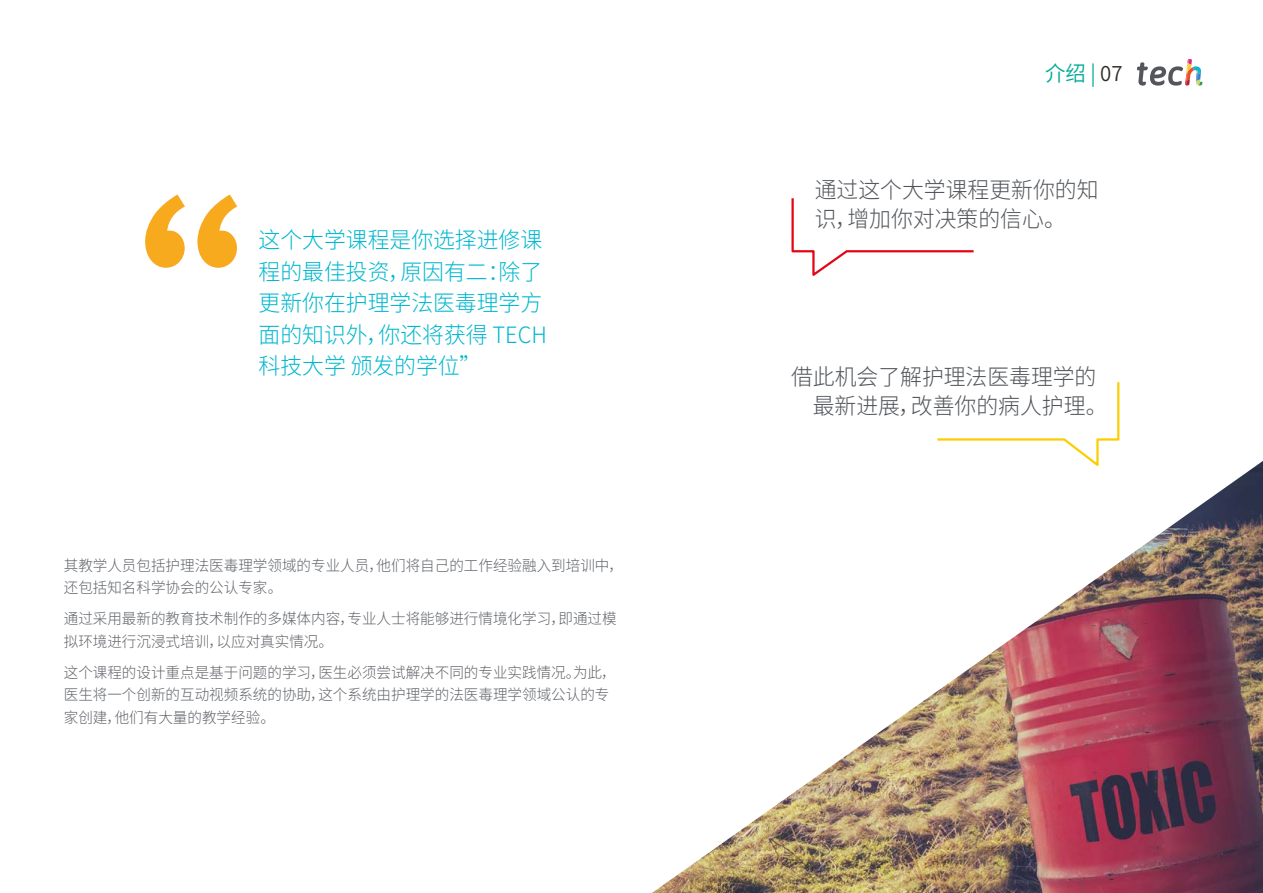
<style>
.page{position:relative;width:1263px;height:893px;background:#fff}
.page>*{position:absolute;margin:0;border:0;box-sizing:border-box;transform-origin:0 0}
.t1{font:300 22.5px/31.5px "Source Han Sans CN";color:#00b7cf}
.t2{font:300 22.5px/28.5px "Source Han Sans CN";color:#52555b}
.t3{font:21px "Source Han Sans CN";color:#00a996}
.t4{font:300 15px/22.5px "Source Han Sans CN";color:#61646a}
.s1{color:#312e20}
</style>
<div class="page">
<img style="left:652px;top:461px;width:611px;height:432px">
<svg style="left:145px;top:195px;width:92px;height:73px"></svg>
<svg style="left:935px;top:382px;width:185px;height:87px"></svg>
<svg style="left:791px;top:198px;width:183px;height:78px"></svg>
<svg style="left:1137px;top:59px;width:65px;height:27px"></svg>
<h1 class="t1" style="left:259px;top:225px;width:290px">这个大学课程是你选择进修课程的最佳投资，原因有二：除了更新你在护理学法医毒理学方面的知识外，你还将获得 TECH科技大学 颁发的学位”</h1>
<p class="t4" style="left:64px;top:554px;width:561px">其教学人员包括护理法医毒理学领域的专业人员，他们将自己的工作经验融入到培训中，还包括知名科学协会的公认专家。</p>
<p class="t4" style="left:64px;top:608px;width:554px">通过采用最新的教育技术制作的多媒体内容，专业人士将能够进行情境化学习，即通过模拟环境进行沉浸式培训，以应对真实情况。</p>
<p class="t4" style="left:64px;top:661px;width:553px">这个课程的设计重点是基于问题的学习，医生必须尝试解决不同的专业实践情况。为此，医生将一个创新的互动视频系统的协助，这个系统由护理学的法医毒理学领域公认的专家创建，他们有大量的教学经验。</p>
<h2 class="t3" style="left:1045px;top:61px;width:79px">介绍 | <span class="s1">07</span></h2>
<h1 class="t2" style="left:815px;top:176px;width:285px">通过这个大学课程更新你的知识，增加你对决策的信心。</h1>
<h1 class="t2" style="left:813px;top:363px;width:296px;text-indent:-21px">借此机会了解护理法医毒理学的最新进展，改善你的病人护理。</h1>
</div>
